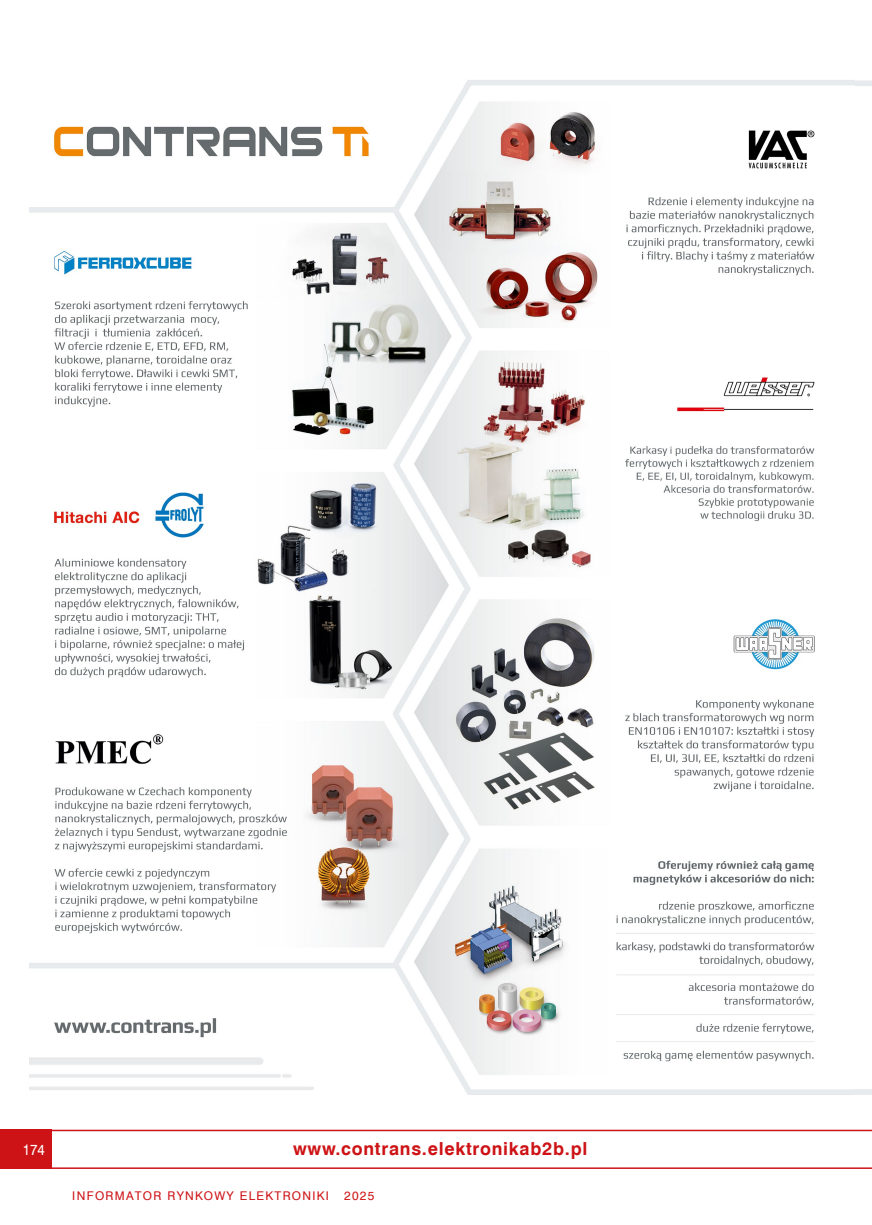
<style>
.page{position:relative;width:872px;height:1225px;background:#fff}
.page>*{position:absolute;margin:0;border:0;box-sizing:border-box;transform-origin:0 0}
.PrezWwwAdres{font:700 18px "Swis 721 EU";letter-spacing:.04em;color:#cd1316}
.t1{font:15px "Swis 721 EU";color:#fff;scale:.9 1}
.t2{font:12px "Swis 721 EU";letter-spacing:.11em;color:#cd1316}
</style>
<div class="page">
<div style="left:0;top:1129px;width:51px;height:40px;background:#cd1316"></div>
<hr style="left:51px;top:1129px;width:821px;height:2px;background:#cd1316">
<hr style="left:51px;top:1167px;width:821px;height:2px;background:#cd1316">
<img style="left:30px;top:79px;width:825px;height:1016px">
<p class="t1" style="left:23px;top:1140px;width:26px">174</p>
<p class="PrezWwwAdres" style="left:293px;top:1137px;width:296px">www.contrans.elektronikab2b.pl</p>
<p class="t2" style="left:72px;top:1188px;width:258px">INFORMATOR RYNKOWY ELEKTRONIKI</p>
<p class="t2" style="left:344px;top:1188px;width:32px">2025</p>
</div>
